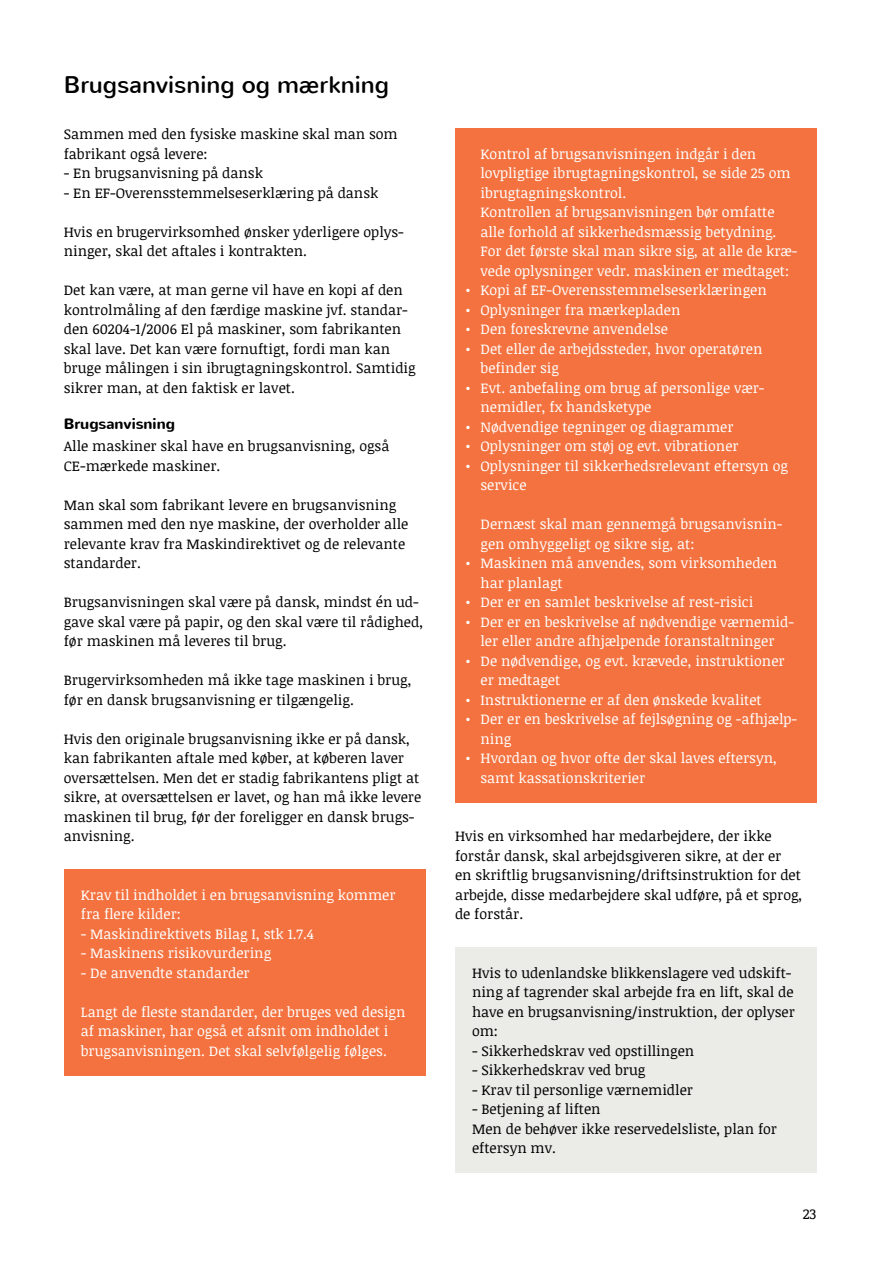
<style>
.page{position:relative;width:893px;height:1263px;background:#fff}
.page>*{position:absolute;margin:0;border:0;box-sizing:border-box;transform-origin:0 0}
.t1{font:24px "Nunito";color:#000}
.t2{font:700 15px "Nunito";color:#000}
.t3{font:14.25px/19.5px "Noticia Text";color:#000}
.t4{font:14.25px/19.5px "Noticia Text";color:#fff}
</style>
<div class="page">
<div style="left:64px;top:869px;width:361px;height:206px;background:#f3723f"></div>
<div style="left:455px;top:947px;width:361px;height:226px;background:#ebebe7"></div>
<div style="left:455px;top:128px;width:361px;height:674px;background:#f3723f"></div>
<h1 class="t1" style="left:64px;top:69px;width:327px">Brugsanvisning og mærkning</h1>
<p class="t3" style="left:64px;top:124px;width:335px">Sammen med den fysiske maskine skal man som fabrikant også levere:</p>
<p class="t3" style="left:64px;top:163px;width:201px">- En brugsanvisning på dansk</p>
<p class="t3" style="left:64px;top:183px;width:316px">- En EF-Overensstemmelseserklæring på dansk</p>
<p class="t3" style="left:64px;top:222px;width:342px">Hvis en brugervirksomhed ønsker yderligere oplys&shy;ninger, skal det aftales i kontrakten.</p>
<p class="t3" style="left:64px;top:280px;width:353px">Det kan være, at man gerne vil have en kopi af den kontrolmåling af den færdige maskine jvf. standar&shy;den 60204-1/2006 El på maskiner, som fabrikanten skal lave. Det kan være fornuftigt, fordi man kan bruge målingen i sin ibrugtagningskontrol. Samtidig sikrer man, at den faktisk er lavet.</p>
<p class="t2" style="left:64px;top:414px;width:113px">Brugsanvisning</p>
<p class="t3" style="left:64px;top:436px;width:327px">Alle maskiner skal have en brugsanvisning, også<br>CE-mærkede maskiner.</p>
<p class="t3" style="left:64px;top:495px;width:346px">Man skal som fabrikant levere en brugsanvisning sammen med den nye maskine, der overholder alle relevante krav fra Maskindirektivet og de relevante standarder.</p>
<p class="t3" style="left:64px;top:592px;width:361px">Brugsanvisningen skal være på dansk, mindst én ud&shy;gave skal være på papir, og den skal være til rådighed, før maskinen må leveres til brug.</p>
<p class="t3" style="left:64px;top:670px;width:349px">Brugervirksomheden må ikke tage maskinen i brug, før en dansk brugsanvisning er tilgængelig.</p>
<p class="t3" style="left:64px;top:729px;width:359px">Hvis den originale brugsanvisning ikke er på dansk, kan fabrikanten aftale med køber, at køberen laver oversættelsen. Men det er stadig fabrikantens pligt at sikre, at oversættelsen er lavet, og han må ikke levere maskinen til brug, før der foreligger en dansk brugs&shy;anvisning.</p>
<p class="t4" style="left:81px;top:884px;width:316px">Krav til indholdet i en brugsanvisning kommer fra flere kilder:</p>
<p class="t4" style="left:81px;top:923px;width:235px">- Maskindirektivets Bilag I, stk 1.7.4</p>
<p class="t4" style="left:81px;top:943px;width:192px">- Maskinens risikovurdering</p>
<p class="t4" style="left:81px;top:962px;width:170px">- De anvendte standarder</p>
<p class="t4" style="left:81px;top:1001px;width:326px">Langt de fleste standarder, der bruges ved design af maskiner, har også et afsnit om indholdet i brugsanvisningen. Det skal selvfølgelig følges.</p>
<p class="t4" style="left:480px;top:143px;width:318px">Kontrol af brugsanvisningen indgår i den lovpligtige ibrugtagningskontrol, se side 25 om ibrugtagningskontrol.<br>Kontrollen af brugsanvisningen bør omfatte alle forhold af sikkerhedsmæssig betydning.<br>For det første skal man sikre sig, at alle de kræ&shy;vede oplysninger vedr. maskinen er medtaget:</p>
<p class="t4" style="left:466px;top:280px;width:303px">• Kopi af EF-Overensstemmelseserklæringen</p>
<p class="t4" style="left:466px;top:299px;width:216px">• Oplysninger fra mærkepladen</p>
<p class="t4" style="left:466px;top:319px;width:204px">• Den foreskrevne anvendelse</p>
<p class="t4" style="left:480px;top:338px;width:283px;text-indent:-15px">• Det eller de arbejdssteder, hvor operatøren befinder sig</p>
<p class="t4" style="left:480px;top:377px;width:285px;text-indent:-15px">• Evt. anbefaling om brug af personlige vær&shy;nemidler, fx handsketype</p>
<p class="t4" style="left:466px;top:416px;width:269px">• Nødvendige tegninger og diagrammer</p>
<p class="t4" style="left:466px;top:436px;width:275px">• Oplysninger om støj og evt. vibrationer</p>
<p class="t4" style="left:480px;top:455px;width:309px;text-indent:-15px">• Oplysninger til sikkerhedsrelevant eftersyn og service</p>
<p class="t4" style="left:480px;top:514px;width:303px">Dernæst skal man gennemgå brugsanvisnin&shy;gen omhyggeligt og sikre sig, at:</p>
<p class="t4" style="left:480px;top:553px;width:298px;text-indent:-15px">• Maskinen må anvendes, som virksomheden har planlagt</p>
<p class="t4" style="left:466px;top:592px;width:289px">• Der er en samlet beskrivelse af rest-risici</p>
<p class="t4" style="left:466px;top:611px;width:330px;text-align:center">• Der er en beskrivelse af nødvendige værnemid&shy;ler eller andre afhjælpende foranstaltninger</p>
<p class="t4" style="left:480px;top:650px;width:306px;text-indent:-15px">• De nødvendige, og evt. krævede, instruktioner er medtaget</p>
<p class="t4" style="left:466px;top:689px;width:298px">• Instruktionerne er af den ønskede kvalitet</p>
<p class="t4" style="left:480px;top:709px;width:318px;text-indent:-15px">• Der er en beskrivelse af fejlsøgning og -afhjælp&shy;ning</p>
<p class="t4" style="left:480px;top:748px;width:298px;text-indent:-15px">• Hvordan og hvor ofte der skal laves eftersyn, samt kassationskriterier</p>
<p class="t3" style="left:455px;top:826px;width:349px">Hvis en virksomhed har medarbejdere, der ikke forstår dansk, skal arbejdsgiveren sikre, at der er<br>en skriftlig brugsanvisning/driftsinstruktion for det arbejde, disse medarbejdere skal udføre, på et sprog, de forstår.</p>
<p class="t3" style="left:472px;top:962px;width:324px">Hvis to udenlandske blikkenslagere ved udskift&shy;ning af tagrender skal arbejde fra en lift, skal de have en brugsanvisning/instruktion, der oplyser om:</p>
<p class="t3" style="left:472px;top:1040px;width:224px">- Sikkerhedskrav ved opstillingen</p>
<p class="t3" style="left:472px;top:1060px;width:175px">- Sikkerhedskrav ved brug</p>
<p class="t3" style="left:472px;top:1079px;width:222px">- Krav til personlige værnemidler</p>
<p class="t3" style="left:472px;top:1099px;width:307px">- Betjening af liften<br>Men de behøver ikke reservedelsliste, plan for eftersyn mv.</p>
<p class="t3" style="left:803px;top:1203px;width:15px">23</p>
</div>
